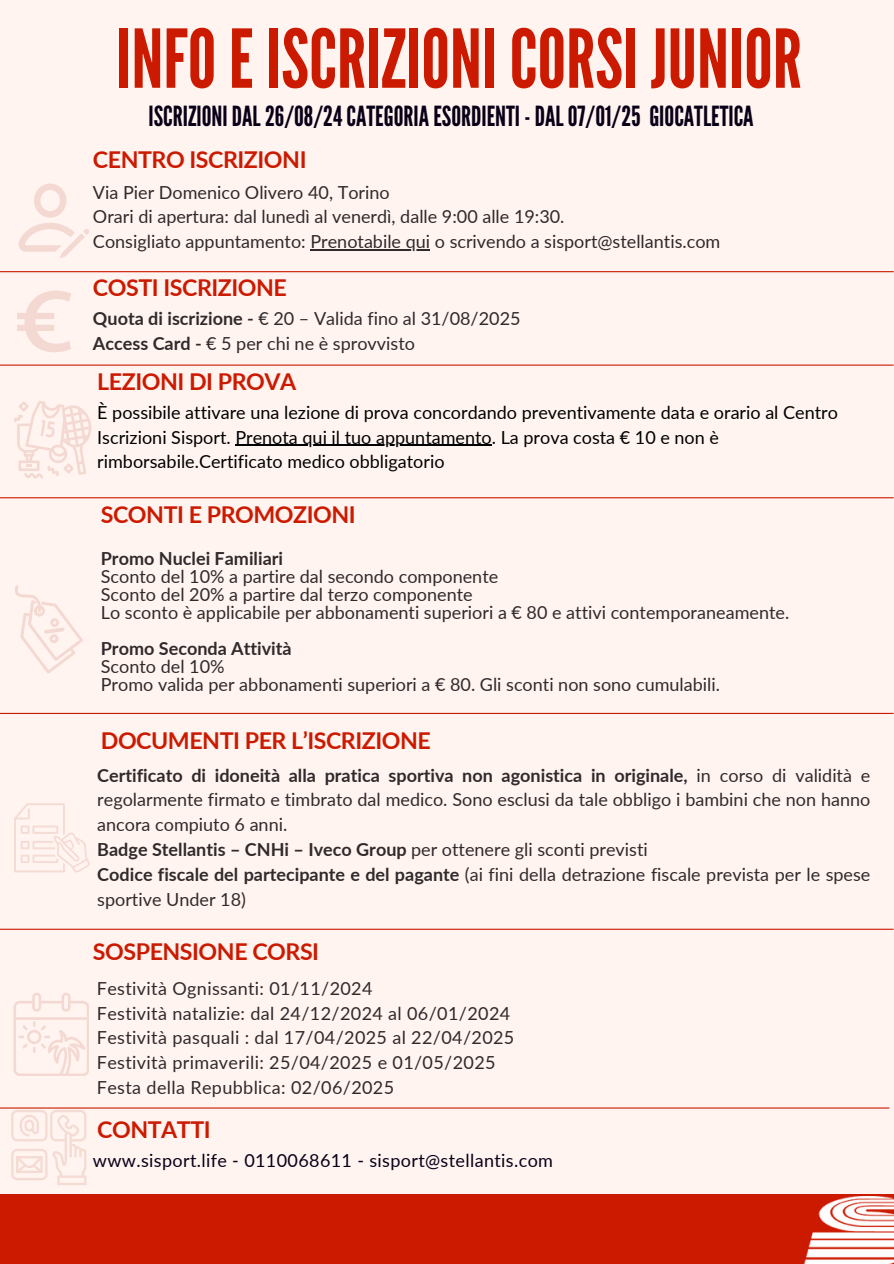
<style>
.page{position:relative;width:894px;height:1264px;background:#fff}
.page>*{position:absolute;margin:0;border:0;box-sizing:border-box;transform-origin:0 0}
.t1{font:80.85px "League Gothic";color:#cc1a00}
.t2{font:27.75px "League Gothic";color:#090018}
.t3{font:700 23.25px "Lato";letter-spacing:-.02em;color:#cc1a00}
.t4{font:18px/24.8px "Lato";color:#302a2c;text-align:justify}
.t5{font:18px "Lato";letter-spacing:.02em;color:#302a2c}
.t6{font:18px/24.8px "Lato";color:#000}
.t7{font:700 18px "Lato";color:#302a2c}
.t8{font:18px "Lato";letter-spacing:.02em;color:#090018}
.s1{font-weight:700}
.s2{font-weight:400}
</style>
<div class="page">
<div style="left:0;top:0;width:893px;height:1263px;background:#fff4f0"></div>
<hr style="left:0;top:271px;width:893px;height:1px;background:#cc1a00">
<svg style="left:18px;top:183px;width:71px;height:75px"></svg>
<svg style="left:17px;top:290px;width:54px;height:62px"></svg>
<svg style="left:14px;top:401px;width:77px;height:77px"></svg>
<svg style="left:15px;top:585px;width:68px;height:88px"></svg>
<svg style="left:14px;top:803px;width:75px;height:69px"></svg>
<svg style="left:13px;top:993px;width:76px;height:82px"></svg>
<svg style="left:11px;top:1110px;width:75px;height:75px"></svg>
<div style="left:0;top:1194px;width:893px;height:69px;background:#cc1a00"></div>
<img style="left:804px;top:1196px;width:89px;height:67px">
<hr style="left:0;top:364px;width:893px;height:2px;background:#cc1a00">
<hr style="left:0;top:497px;width:893px;height:1px;background:#cc1a00">
<hr style="left:0;top:713px;width:893px;height:1px;background:#cc1a00">
<hr style="left:0;top:928px;width:893px;height:1px;background:#cc1a00">
<hr style="left:0;top:1107px;width:889px;height:1px;background:#cc1a00">
<hr style="left:310px;top:249px;width:120px;height:1px;background:#302a2c">
<hr style="left:235px;top:445px;width:256px;height:1px;background:#000">
<h3 class="t1" style="left:116px;top:12px;width:687px">INFOE ISCRIZIONICORSI JUNIOR</h3>
<h3 class="t2" style="left:148px;top:100px;width:606px">ISCRIZIONIDAL26/08/24CATEGORIAESORDIENTI -DAL07/01/25 GIOCATLETICA</h3>
<p class="t3" style="left:93px;top:145px;width:215px">CENTRO ISCRIZIONI</p>
<p class="t4" style="left:93px;top:179px;width:298px">Via Pier Domenico Olivero 40, Torino</p>
<p class="t4" style="left:93px;top:204px;width:473px">Orari di apertura: dal lunedì al venerdì, dalle 9:00 alle 19:30.</p>
<p class="t4" style="left:93px;top:229px;width:628px">Consigliato appuntamento: Prenotabile qui o scrivendo a sisport@stellantis.com</p>
<h3 class="t3" style="left:93px;top:273px;width:195px">COSTI ISCRIZIONE</h3>
<p class="t4" style="left:93px;top:306px;width:429px"><span class="s1">Quota di iscrizione -</span> € 20 – Valida fino al 31/08/2025</p>
<p class="t4" style="left:93px;top:331px;width:323px"><span class="s1">Access Card -</span> € 5 per chi ne è sprovvisto</p>
<p class="t3" style="left:97px;top:367px;width:200px">LEZIONI DI PROVA</p>
<p class="t6" style="left:97px;top:399px;width:742px">È possibile attivare una lezione di prova concordando preventivamente data e orario al Centro<br>Iscrizioni Sisport. Prenota qui il tuo appuntamento. La prova costa € 10 e non è</p>
<h3 class="t6" style="left:97px;top:449px;width:349px">rimborsabile.Certificato medico obbligatorio</h3>
<p class="t3" style="left:101px;top:500px;width:256px">SCONTI E PROMOZIONI</p>
<p class="t7" style="left:101px;top:547px;width:184px">Promo Nuclei Familiari</p>
<p class="t4" style="left:101px;top:563px;width:399px">Sconto del 10% a partire dal secondo componente</p>
<p class="t4" style="left:101px;top:581px;width:373px">Sconto del 20% a partire dal terzo componente</p>
<p class="t4" style="left:101px;top:599px;width:689px">Lo sconto è applicabile per abbonamenti superiori a € 80 e attivi contemporaneamente.</p>
<p class="t7" style="left:101px;top:637px;width:192px">Promo Seconda Attività</p>
<p class="t4" style="left:101px;top:653px;width:125px">Sconto del 10%</p>
<p class="t4" style="left:101px;top:671px;width:620px">Promo valida per abbonamenti superiori a € 80. Gli sconti non sono cumulabili.</p>
<h3 class="t3" style="left:101px;top:726px;width:331px">DOCUMENTI PER L’ISCRIZIONE</h3>
<p class="t4" style="left:97px;top:762px;width:774px"><span class="s1">Certificato di idoneità alla pratica sportiva non agonistica in originale,</span> in corso di validità e regolarmente firmato e timbrato dal medico. Sono esclusi da tale obbligo i bambini che non hanno ancora compiuto 6 anni.</p>
<p class="t7" style="left:97px;top:838px;width:552px">Badge Stellantis – CNHi – Iveco Group <span class="s2">per ottenere gli sconti previsti</span></p>
<p class="t4" style="left:97px;top:861px;width:774px"><span class="s1">Codice fiscale del partecipante e del pagante</span> (ai fini della detrazione fiscale prevista per le spese sportive Under 18)</p>
<p class="t3" style="left:93px;top:937px;width:228px">SOSPENSIONE CORSI</p>
<h3 class="t5" style="left:97px;top:977px;width:277px">Festività Ognissanti: 01/11/2024</h3>
<p class="t5" style="left:97px;top:1001px;width:415px">Festività natalizie: dal 24/12/2024 al 06/01/2024</p>
<p class="t5" style="left:97px;top:1026px;width:419px">Festività pasquali : dal 17/04/2025 al 22/04/2025</p>
<p class="t5" style="left:97px;top:1051px;width:400px">Festività primaverili: 25/04/2025 e 01/05/2025</p>
<p class="t5" style="left:97px;top:1076px;width:299px">Festa della Repubblica: 02/06/2025</p>
<p class="t3" style="left:97px;top:1114px;width:115px">CONTATTI</p>
<h1 class="t8" style="left:93px;top:1149px;width:461px">www.sisport.life - 0110068611 - sisport@stellantis.com</h1>
</div>
